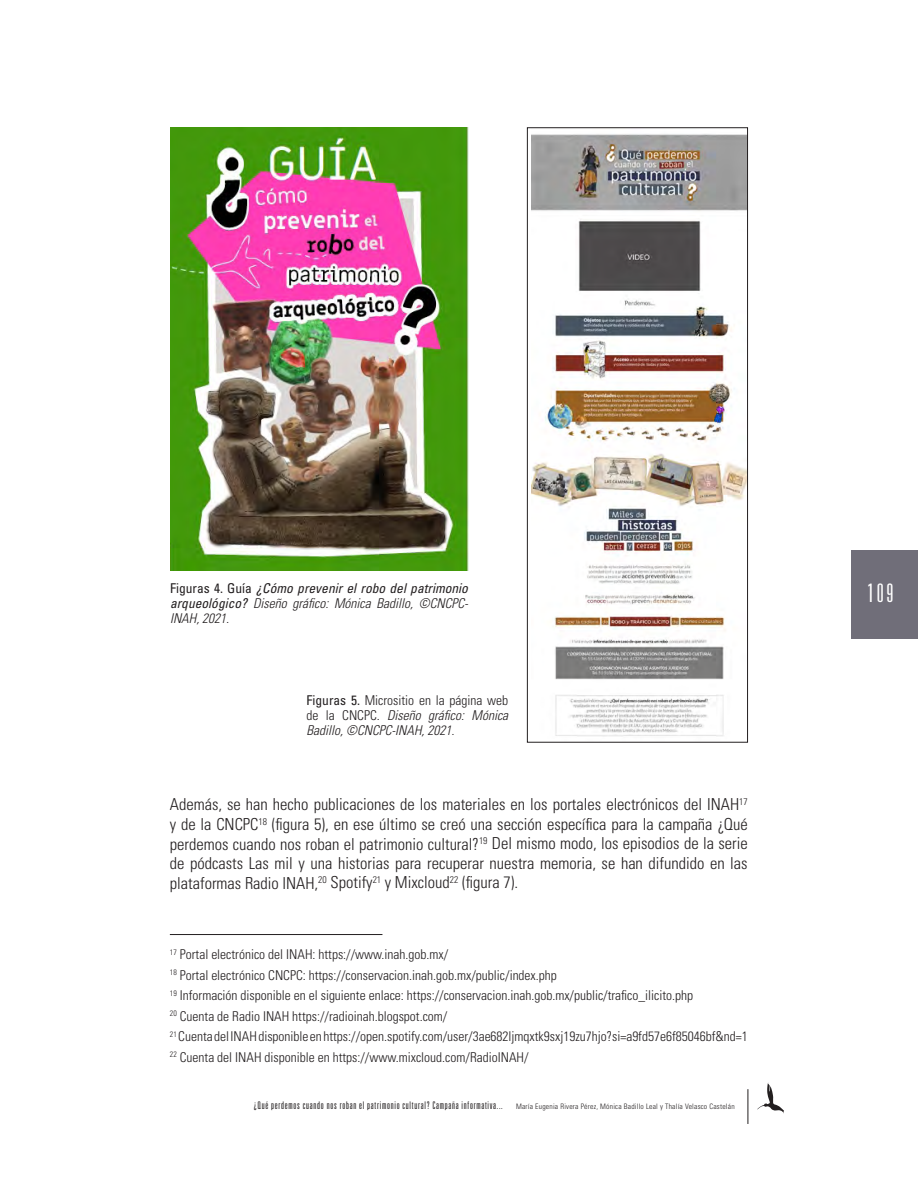
<style>
.page{position:relative;width:918px;height:1188px;background:#fff}
.page>*{position:absolute;margin:0;border:0;box-sizing:border-box;transform-origin:0 0}
.t1{font:300 ultra-condensed 25.5px "Univers LT Std";color:#fff}
.Normal_wrd_94{font:300 condensed 16.5px/19.5px "Univers LT Std";color:#231f20;text-align:justify}
.CR_Notas_al_pie{font:300 condensed 13.5px "Univers LT Std";color:#231f20}
.Normal_wrd_94-2{font:italic condensed 13.5px/15px "Univers LT Std";color:#231f20;text-align:justify}
.Normal_wrd_94-3{font:italic 300 condensed 13.5px/15px "Univers LT Std";color:#231f20;text-align:justify}
.t2{font:300 ultra-condensed 10.5px "Univers LT Std";letter-spacing:.07em;color:#231f20}
.t3{font:300 condensed 7.5px "Univers LT Std";letter-spacing:.03em;color:#231f20}
.s1{font-style:normal}
.s2{font-weight:300}
.s3{font-weight:400;font-style:normal}
</style>
<div class="page">
<hr style="left:748px;top:1089px;width:1px;height:35px;background:#231f20">
<div style="left:851px;top:550px;width:67px;height:88px;background:#706e79"></div>
<svg style="left:757px;top:1082px;width:27px;height:32px"></svg>
<hr style="left:170px;top:934px;width:212px;height:1px;background:#231f20">
<img style="left:170px;top:128px;width:298px;height:442px">
<img style="left:532px;top:134px;width:214px;height:603px">
<div style="left:527px;top:128px;width:221px;height:614px;border:1px solid #231f20"></div>
<p class="Normal_wrd_94-2" style="left:170px;top:580px;width:300px"><span class="s1">Figuras 4. Guía</span> ¿Cómo prevenir el robo del patrimonio arqueológico? <span class="s2">Diseño gráfico: Mónica Badillo, ©CNCPC-INAH, 2021.</span></p>
<p class="Normal_wrd_94-3" style="left:307px;top:693px;width:203px"><span class="s3">Figuras 5.</span> <span class="s1">Micrositio en la página web de la CNCPC.</span> Diseño gráfico: Mónica Badillo, ©CNCPC-INAH, 2021.</p>
<p class="Normal_wrd_94" style="left:170px;top:795px;width:579px">Además, se han hecho publicaciones de los materiales en los portales electrónicos del INAH<sup>17 </sup>y de la CNCPC<sup>18</sup> (figura 5), en ese último se creó una sección específica para la campaña ¿Qué perdemos cuando nos roban el patrimonio cultural?<sup>19</sup> Del mismo modo, los episodios de la serie de pódcasts Las mil y una historias para recuperar nuestra memoria, se han difundido en las plataformas Radio INAH,<sup>20</sup> Spotify<sup>21</sup> y Mixcloud<sup>22</sup> (figura 7).</p>
<p class="CR_Notas_al_pie" style="left:170px;top:946px;width:280px"><sup>17</sup> Portal electrónico del INAH: https://www.inah.gob.mx/</p>
<p class="CR_Notas_al_pie" style="left:170px;top:967px;width:389px"><sup>18</sup> Portal electrónico CNCPC: https://conservacion.inah.gob.mx/public/index.php</p>
<p class="CR_Notas_al_pie" style="left:170px;top:987px;width:525px"><sup>19</sup> Información disponible en el siguiente enlace: https://conservacion.inah.gob.mx/public/trafico_ilicito.php</p>
<p class="CR_Notas_al_pie" style="left:170px;top:1008px;width:279px"><sup>20</sup> Cuenta de Radio INAH https://radioinah.blogspot.com/</p>
<p class="CR_Notas_al_pie" style="left:170px;top:1028px;width:579px"><sup>21</sup> Cuenta del INAH disponible en https://open.spotify.com/user/3ae682ljmqxtk9sxj19zu7hjo?si=a9fd57e6f85046bf&amp;nd=1</p>
<p class="CR_Notas_al_pie" style="left:170px;top:1049px;width:360px"><sup>22</sup> Cuenta del INAH disponible en https://www.mixcloud.com/RadioINAH/</p>
<p class="t2" style="left:254px;top:1100px;width:250px">¿Qué perdemos cuando nos roban el patrimonio cultural? Campaña informativa...</p>
<p class="t3" style="left:516px;top:1102px;width:220px">María Eugenia Rivera Pérez, Mónica Badillo Leal y Thalía Velasco Castelán</p>
<h1 class="t1" style="left:867px;top:579px;width:28px">109</h1>
</div>
